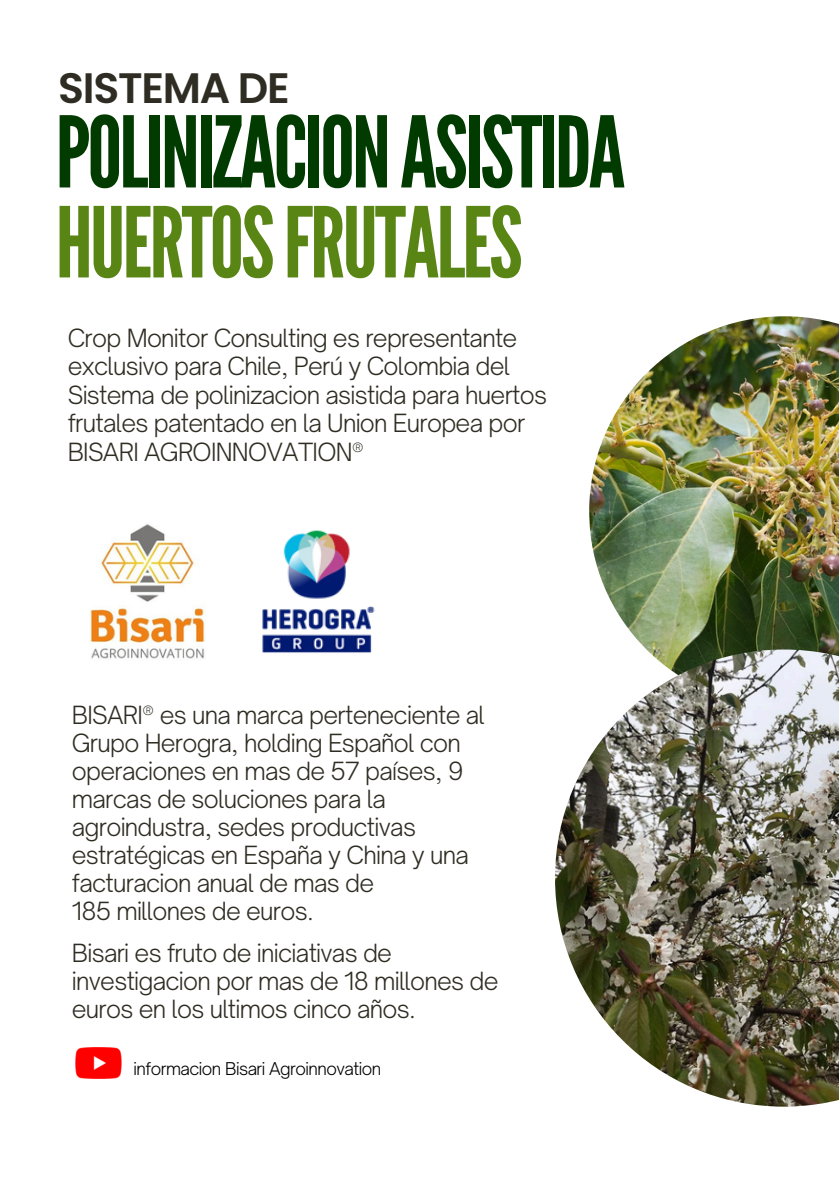
<style>
.page{position:relative;width:839px;height:1191px;background:#fff}
.page>*{position:absolute;margin:0;border:0;box-sizing:border-box;transform-origin:0 0}
.t1{font:98.4px "League Gothic";letter-spacing:-.03em;color:#023b00}
.t2{font:97.4px "League Gothic";letter-spacing:-.03em;color:#598514}
.t3{font:600 42.6px "Poppins";letter-spacing:-.03em;color:#2f2d23}
.t4{font:300 24px/28px "Open Sauce One";letter-spacing:-.03em;color:#2f2d23}
.t5{font:300 16.8px "Open Sauce One";letter-spacing:-.03em;color:#000}
</style>
<div class="page">
<img style="left:589px;top:316px;width:249px;height:334px">
<img style="left:555px;top:650px;width:283px;height:457px">
<img style="left:89px;top:524px;width:117px;height:135px">
<img style="left:262px;top:530px;width:113px;height:123px">
<img style="left:75px;top:1047px;width:46px;height:32px">
<p class="t3" style="left:58px;top:58px;width:233px">SISTEMA DE</p>
<p class="t1" style="left:56px;top:95px;width:571px">POLINIZACIONASISTIDA</p>
<h3 class="t2" style="left:56px;top:186px;width:468px">HUERTOSFRUTALES</h3>
<h1 class="t4" style="left:68px;top:323px;width:481px">Crop Monitor Consulting es representante exclusivo para Chile, Perú y Colombia del Sistema de polinizacion asistida para huertos frutales patentado en la Union Europea por BISARI AGROINNOVATION®</h1>
<h3 class="t4" style="left:72px;top:701px;width:414px">BISARI® es una marca perteneciente al<br>Grupo Herogra, holding Español con operaciones en mas de 57 países, 9 marcas de soluciones para la agroindustra, sedes productivas estratégicas en España y China y una facturacion anual de mas de<br>185 millones de euros.</h3>
<p class="t4" style="left:72px;top:939px;width:428px">Bisari es fruto de iniciativas de investigacion por mas de 18 millones de euros en los ultimos cinco años.</p>
<p class="t5" style="left:133px;top:1058px;width:249px">informacion Bisari Agroinnovation</p>
</div>
